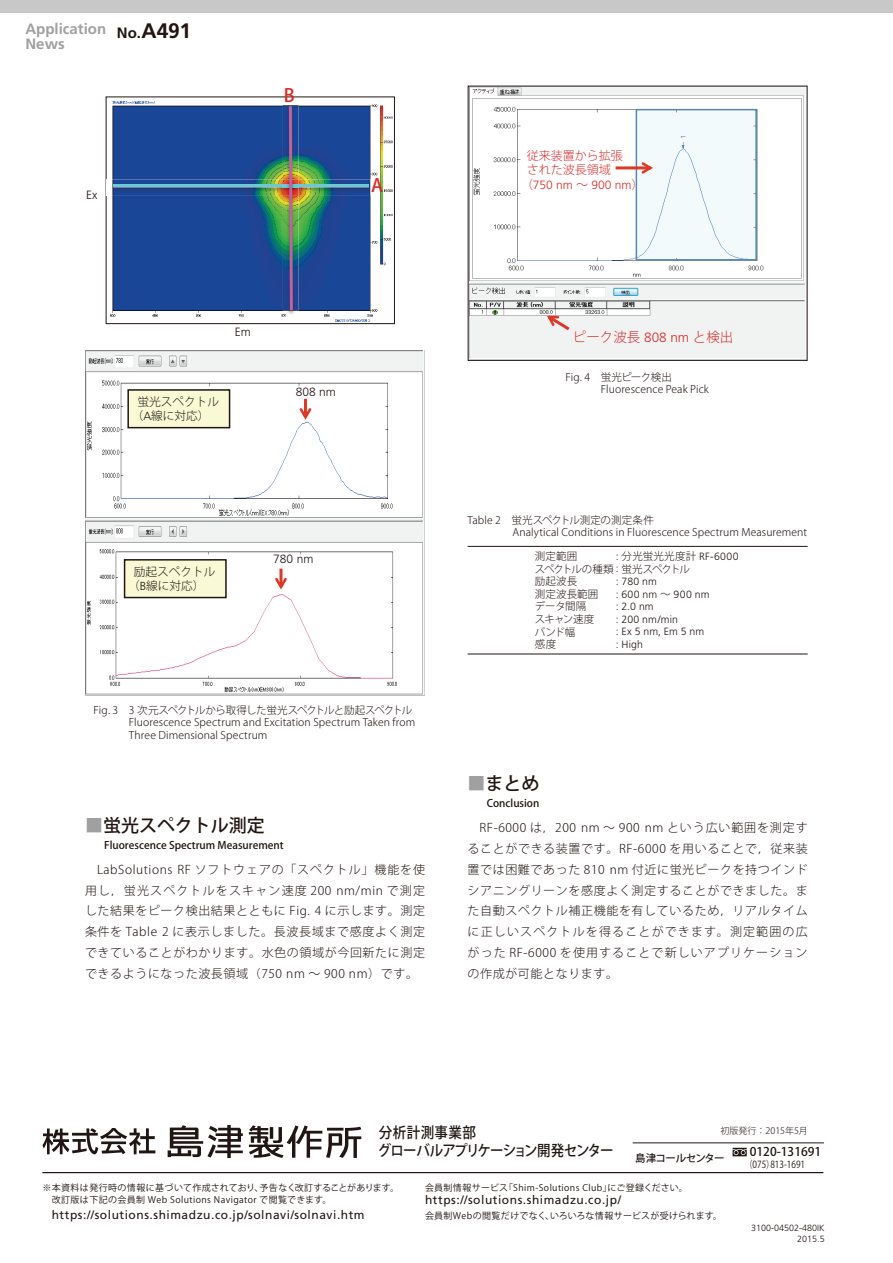
<style>
.page{position:relative;width:893px;height:1263px;background:#fff}
.page>*{position:absolute;margin:0;border:0;box-sizing:border-box;transform-origin:0 0}
.t1{font:700 21px "Frutiger";color:#211512}
.t2{font:18.15px "Koz Go Pro Medium 90 msp RKSJ H";color:#da2a26}
.t3{font:18px "Koz Go Pro Medium 90 msp RKSJ H";color:#211512}
.t4{font:15px/18px "Koz Go Pro Medium 90 msp RKSJ H";letter-spacing:-.055em;color:#211613;scale:.9 1}
.t5{font:700 15px/15px "Frutiger";color:#a0a0a0}
.t6{font:700 15px "Frutiger";color:#211512}
.t7{font:13.5px "Koz Go Pro Light 90 msp RKSJ H";color:#da2a26}
.t8{font:12px/21px "Koz Go Pro Light 90 msp RKSJ H";letter-spacing:.05em;color:#211512;text-align:justify}
.t9{font:12px "Frutiger";letter-spacing:.045em;color:#211613}
.t10{font:12px/14.2px "Koz Go Pro Light 90 msp RKSJ H";color:#da2a26}
.t11{font:300 12px "Frutiger LT Std";color:#211613}
.t12{font:300 12px "Frutiger LT Std";color:#da2a26}
.t13{font:12px "Koz Go Pro Medium 90 msp RKSJ H";color:#211613}
.t14{font:11.7px/14px "Koz Go Pro Light 90 msp RKSJ H";color:#211613}
.t15{font:10.5px/12.6px "Koz Go Pro Light 90 msp RKSJ H";letter-spacing:.01em;color:#211512}
.t16{font:300 10.5px "Frutiger";letter-spacing:.01em;color:#211512}
.t17{font:10.5px "Koz Go Pro Medium 90 msp RKSJ H";color:#211512}
.t18{font:10.5px/12.6px "Koz Go Pro Light 90 msp RKSJ H";letter-spacing:-.055em;color:#211512}
.t19{font:300 10.5px "Frutiger";letter-spacing:.03em;color:#211512}
.t20{font:10.5px "Koz Go Pro Medium 90 msp RKSJ H";letter-spacing:-.055em;color:#211613}
.t21{font:9.75px "Koz Go Pro Regular 90 msp RKSJ H";color:#211613;scale:.85 1}
.t22{font:9px/12px "Koz Go Pro Regular 90 msp RKSJ H";letter-spacing:.045em;color:#211613}
.t23{font:300 9px/11.2px "Frutiger";color:#211512;text-align:right}
.t24{font:9px "Koz Go Pro Light 90 msp RKSJ H";color:#211512}
.s1{font-family:"Koz Go Pro Light 90 msp RKSJ H";font-weight:400}
.s2{font-family:"Frutiger LT Std";font-weight:300}
.s3{color:#a0a0a0}
.s4{font-family:"Frutiger";font-weight:300}
</style>
<div class="page">
<hr style="left:43px;top:1172px;width:780px;height:1px;background:#211613">
<svg style="left:42px;top:1128px;width:113px;height:26px"></svg>
<svg style="left:168px;top:1125px;width:75px;height:33px"></svg>
<svg style="left:249px;top:1125px;width:112px;height:33px"></svg>
<hr style="left:633px;top:1143px;width:191px;height:1px;background:#211613">
<svg style="left:732px;top:1148px;width:15px;height:8px"></svg>
<img style="left:85px;top:351px;width:340px;height:344px">
<hr style="left:304px;top:399px;width:3px;height:18px;background:#dd3926">
<svg style="left:299px;top:408px;width:12px;height:12px"></svg>
<div style="left:128px;top:390px;width:102px;height:38px;background:#f9f9d5"></div>
<div style="left:127px;top:389px;width:103px;height:39px;border:2px solid #211613"></div>
<div style="left:125px;top:560px;width:101px;height:38px;background:#f9f9d5"></div>
<div style="left:124px;top:559px;width:103px;height:39px;border:2px solid #211613"></div>
<hr style="left:279px;top:569px;width:3px;height:18px;background:#dd3926">
<svg style="left:275px;top:578px;width:12px;height:12px"></svg>
<img style="left:110px;top:101px;width:283px;height:221px">
<div style="left:106px;top:97px;width:289px;height:227px;border:1px solid #211613"></div>
<img style="left:107px;top:180px;width:268px;height:15px">
<hr style="left:113px;top:184px;width:256px;height:3px;background:#6bc8d6">
<img style="left:283px;top:102px;width:15px;height:216px">
<img style="left:283px;top:180px;width:15px;height:15px">
<img style="left:283px;top:184px;width:15px;height:3px">
<svg style="left:287px;top:103px;width:7px;height:210px"></svg>
<img style="left:470px;top:88px;width:335px;height:270px">
<svg style="left:545px;top:313px;width:28px;height:20px"></svg>
<div style="left:639px;top:112px;width:115px;height:146px;background:#f2fafc"></div>
<div style="left:636px;top:109px;width:121px;height:152px;border:2px solid #5787b4"></div>
<hr style="left:616px;top:166px;width:34px;height:3px;background:#dd3926">
<svg style="left:641px;top:162px;width:12px;height:12px"></svg>
<hr style="left:468px;top:654px;width:340px;height:1px;background:#211613">
<hr style="left:468px;top:546px;width:340px;height:1px;background:#211613">
<div style="left:0;top:0;width:893px;height:13px;background:#c9c8c9"></div>
<h1 class="t1" style="left:141px;top:22px;width:51px">A491</h1>
<p class="t5" style="left:26px;top:23px;width:82px">Application<br>News</p>
<p class="t6" style="left:117px;top:26px;width:26px">No.</p>
<p class="t11" style="left:86px;top:188px;width:13px">Ex</p>
<h2 class="t2" style="left:284px;top:88px;width:12px">B</h2>
<h2 class="t2" style="left:371px;top:178px;width:14px">A</h2>
<p class="t10" style="left:527px;top:150px;width:97px">従来装置から拡張された波長領域</p>
<p class="t12" style="left:521px;top:177px;width:124px"><span class="s1">（</span>750 nm <span class="s1">～</span> 900 nm<span class="s1">）</span></p>
<p class="t11" style="left:235px;top:325px;width:17px">Em</p>
<p class="t14" style="left:132px;top:396px;width:89px;text-indent:6px">蛍光スペクトル（<span class="s2">A</span>線に対応）</p>
<p class="t11" style="left:296px;top:385px;width:42px">808 nm</p>
<p class="t14" style="left:128px;top:566px;width:89px;text-indent:6px">励起スペクトル（<span class="s2">B</span>線に対応）</p>
<p class="t11" style="left:273px;top:552px;width:42px">780 nm</p>
<p class="t15" style="left:129px;top:705px;width:288px;text-indent:-35px">Fig. 3　3 次元スペクトルから取得した蛍光スペクトルと励起スペクトル<br>Fluorescence Spectrum and Excitation Spectrum Taken from<br>Three Dimensional Spectrum</p>
<h3 class="t3" style="left:85px;top:819px;width:181px"><span class="s3">■</span>蛍光スペクトル測定</h3>
<p class="t17" style="left:104px;top:842px;width:181px">Fluorescence Spectrum Measurement</p>
<p class="t8" style="left:85px;top:860px;width:342px;text-indent:12px">LabSolutions RF ソフトウェアの「スペクトル」機能を使用し，蛍光スペクトルをスキャン速度 200 nm/min で測定した結果をピーク検出結果とともに Fig. 4 に示します。測定条件を Table 2 に表示しました。長波長域まで感度よく測定できていることがわかります。水色の領域が今回新たに測定できるようになった波長領域（750 nm ～ 900 nm）です。</p>
<p class="t7" style="left:573px;top:332px;width:162px">ピーク波長 <span class="s2">808 nm</span> と検出</p>
<p class="t15" style="left:601px;top:372px;width:110px;text-indent:-35px">Fig. 4　蛍光ピーク検出<br>Fluorescence Peak Pick</p>
<p class="t15" style="left:512px;top:515px;width:296px;text-indent:-45px">Table 2　蛍光スペクトル測定の測定条件<br>Analytical Conditions in Fluorescence Spectrum Measurement</p>
<p class="t15" style="left:535px;top:551px;width:44px">測定範囲</p>
<p class="t16" style="left:616px;top:552px;width:124px">: <span class="s1">分光蛍光光度計</span> RF-6000</p>
<p class="t18" style="left:535px;top:564px;width:156px">スペクトルの種類 <span class="s4">:</span> 蛍光スペクトル励起波長</p>
<p class="t16" style="left:616px;top:577px;width:43px">: 780 nm</p>
<p class="t15" style="left:535px;top:589px;width:65px">測定波長範囲</p>
<p class="t19" style="left:616px;top:590px;width:95px">: 600 nm <span class="s1">～</span> 900 nm</p>
<p class="t15" style="left:535px;top:602px;width:53px">データ間隔</p>
<p class="t16" style="left:616px;top:602px;width:39px">: 2.0 nm</p>
<p class="t15" style="left:535px;top:614px;width:61px">スキャン速度</p>
<p class="t16" style="left:616px;top:615px;width:64px">: 200 nm/min</p>
<p class="t15" style="left:535px;top:627px;width:42px">バンド幅</p>
<p class="t16" style="left:616px;top:627px;width:90px">: Ex 5 nm, Em 5 nm</p>
<p class="t15" style="left:535px;top:639px;width:23px">感度</p>
<p class="t16" style="left:616px;top:640px;width:29px">: High</p>
<h3 class="t3" style="left:468px;top:777px;width:73px"><span class="s3">■</span>まとめ</h3>
<p class="t17" style="left:487px;top:800px;width:54px">Conclusion</p>
<p class="t8" style="left:468px;top:818px;width:342px;text-indent:12px">RF-6000 は，200 nm ～ 900 nm という広い範囲を測定することができる装置です。RF-6000 を用いることで，従来装置では困難であった 810 nm 付近に蛍光ピークを持つインドシアニングリーンを感度よく測定することができました。また自動スペクトル補正機能を有しているため，リアルタイムに正しいスペクトルを得ることができます。測定範囲の広がった RF-6000 を使用することで新しいアプリケーションの作成が可能となります。</p>
<p class="t4" style="left:378px;top:1126px;width:264px">分析計測事業部<br>グローバルアプリケーション開発センター</p>
<p class="t22" style="left:42px;top:1183px;width:358px">※本資料は発行時の情報に基づいて作成されており、予告なく改訂することがあります。　改訂版は下記の会員制 Web Solutions Navigator で閲覧できます。</p>
<p class="t9" style="left:52px;top:1210px;width:314px">https://solutions.shimadzu.co.jp/solnavi/solnavi.htm</p>
<p class="t24" style="left:720px;top:1128px;width:89px">初版発行：2015年5月</p>
<p class="t13" style="left:750px;top:1147px;width:73px">0120-131691</p>
<p class="t21" style="left:744px;top:1161px;width:73px">（075）813-1691</p>
<p class="t20" style="left:635px;top:1154px;width:91px">島津コールセンター</p>
<p class="t22" style="left:425px;top:1183px;width:264px">会員制情報サービス「Shim-Solutions Club」にご登録ください。</p>
<p class="t9" style="left:425px;top:1195px;width:197px">https://solutions.shimadzu.co.jp/</p>
<p class="t22" style="left:425px;top:1211px;width:298px">会員制Webの閲覧だけでなく、いろいろな情報サービスが受けられます。</p>
<p class="t23" style="left:751px;top:1223px;width:75px">3100-04502-480IK<br>2015.5</p>
</div>
